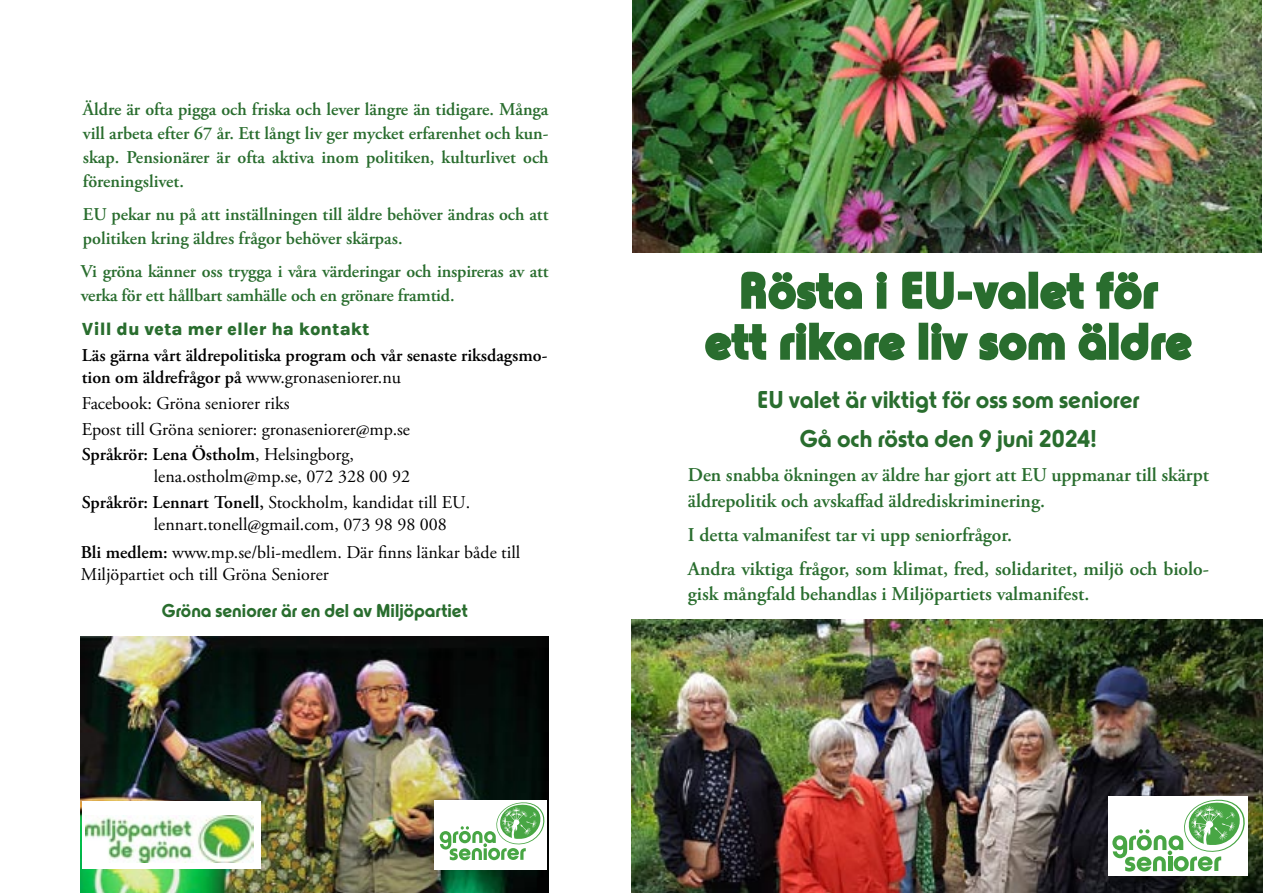
<style>
.page{position:relative;width:1263px;height:893px;background:#fff}
.page>*{position:absolute;margin:0;border:0;box-sizing:border-box;transform-origin:0 0}
.t1{font:51px/51px "MP Display";letter-spacing:.03em;color:#296d2e;text-align:center}
.t2{font:25.5px "MP Display";color:#296d2e}
.t3{font:600 19.5px/25.5px "Adobe Garamond Pro";color:#296d2e}
.t4{font:19.5px "MP Display";color:#296d2e}
.t5{font:600 18px/24px "Adobe Garamond Pro";color:#296d2e}
.t6{font:18px/21.6px "Adobe Garamond Pro";color:#000}
.t7{font:600 18px/21.6px "Adobe Garamond Pro";color:#000}
.t8{font:800 18px "Karla";color:#296d2e}
.s1{font-weight:400}
.s2{font-weight:600}
</style>
<div class="page">
<img style="left:81px;top:637px;width:467px;height:256px">
<div style="left:82px;top:801px;width:178px;height:67px;background:#fff"></div>
<img style="left:86px;top:815px;width:167px;height:47px">
<img style="left:633px;top:0;width:629px;height:252px">
<svg style="left:741px;top:271px;width:121px;height:39px"></svg>
<svg style="left:876px;top:271px;width:11px;height:38px"></svg>
<svg style="left:902px;top:271px;width:52px;height:39px"></svg>
<div style="left:958px;top:291px;width:14px;height:9px;border:3px solid #296d2e"></div>
<svg style="left:971px;top:281px;width:55px;height:29px"></svg>
<div style="left:1028px;top:272px;width:10px;height:37px;border:3px solid #296d2e"></div>
<svg style="left:1040px;top:273px;width:44px;height:37px"></svg>
<svg style="left:1096px;top:271px;width:63px;height:39px"></svg>
<svg style="left:705px;top:324px;width:62px;height:37px"></svg>
<svg style="left:780px;top:322px;width:125px;height:39px"></svg>
<div style="left:919px;top:323px;width:9px;height:37px;border:3px solid #296d2e"></div>
<svg style="left:931px;top:322px;width:37px;height:38px"></svg>
<svg style="left:979px;top:332px;width:86px;height:29px"></svg>
<svg style="left:1078px;top:323px;width:28px;height:38px"></svg>
<div style="left:1109px;top:323px;width:9px;height:37px;border:3px solid #296d2e"></div>
<svg style="left:1120px;top:322px;width:72px;height:39px"></svg>
<img style="left:631px;top:620px;width:632px;height:273px">
<div style="left:1109px;top:796px;width:139px;height:80px;background:#fff"></div>
<svg style="left:1112px;top:799px;width:133px;height:72px"></svg>
<div style="left:435px;top:800px;width:112px;height:70px;background:#fff"></div>
<svg style="left:440px;top:802px;width:105px;height:58px"></svg>
<p class="t5" style="left:83px;top:98px;width:467px;text-align:justify">Äldre är ofta pigga och friska och lever längre än tidigare. Många vill arbeta efter 67 år. Ett långt liv ger mycket erfarenhet och kun&shy;skap. Pensionärer är ofta aktiva inom politiken, kulturlivet och föreningslivet.</p>
<p class="t5" style="left:83px;top:202px;width:467px">EU pekar nu på att inställningen till äldre behöver ändras och att politiken kring äldres frågor behöver skärpas.</p>
<p class="t5" style="left:81px;top:259px;width:469px">Vi gröna känner oss trygga i våra värderingar och inspireras av att verka för ett hållbart samhälle och en grönare framtid.</p>
<p class="t8" style="left:82px;top:318px;width:289px">Vill du veta mer eller ha kontakt</p>
<p class="t7" style="left:82px;top:345px;width:467px">Läs gärna vårt äldrepolitiska program och vår senaste riksdagsmo&shy;tion om äldrefrågor på <span class="s1">www.gronaseniorer.nu</span></p>
<p class="t6" style="left:82px;top:393px;width:209px">Facebook: Gröna seniorer riks</p>
<p class="t6" style="left:82px;top:419px;width:330px">Epost till Gröna seniorer: gronaseniorer@mp.se</p>
<p class="t6" style="left:154px;top:445px;width:258px;text-indent:-72px"><span class="s2">Språkrör: Lena Östholm</span>, Helsingborg, lena.ostholm@mp.se, 072 328 00 92</p>
<p class="t6" style="left:154px;top:492px;width:318px;text-indent:-72px"><span class="s2">Språkrör: Lennart Tonell,</span> Stockholm, kandidat till EU. lennart.tonell@gmail.com, 073 98 98 008</p>
<p class="t6" style="left:81px;top:542px;width:441px"><span class="s2">Bli medlem:</span> www.mp.se/bli-medlem. Där finns länkar både till<br>Miljöpartiet och till Gröna Seniorer</p>
<p class="t4" style="left:162px;top:599px;width:307px">Gröna seniorer är en del av Miljöpartiet</p>
<p class="t1" style="left:705px;top:265px;width:488px">Rösta i EU-valet för ett rikare liv som äldre</p>
<p class="t2" style="left:757px;top:385px;width:384px">EU valet är viktigt för oss som seniorer</p>
<p class="t2" style="left:800px;top:425px;width:299px">Gå och rösta den 9 juni 2024!</p>
<p class="t3" style="left:688px;top:462px;width:523px">Den snabba ökningen av äldre har gjort att EU uppmanar till skärpt äldrepolitik och avskaffad äldrediskriminering.</p>
<p class="t3" style="left:688px;top:522px;width:326px">I detta valmanifest tar vi upp seniorfrågor.</p>
<p class="t3" style="left:688px;top:556px;width:523px">Andra viktiga frågor, som klimat, fred, solidaritet, miljö och biolo&shy;gisk mångfald behandlas i Miljöpartiets valmanifest.</p>
</div>
